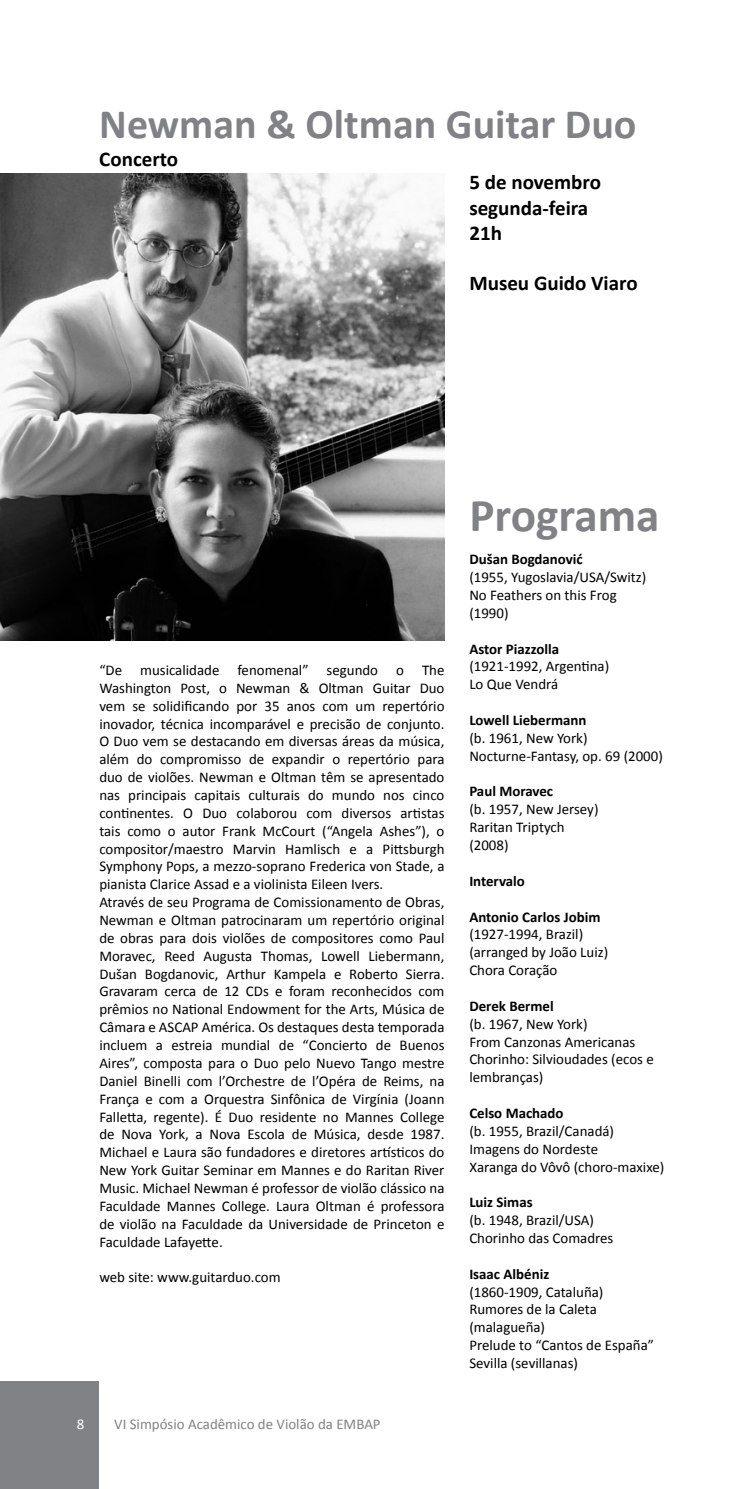
<style>
.page{position:relative;width:745px;height:1489px;background:#fff}
.page>*{position:absolute;margin:0;border:0;box-sizing:border-box;transform-origin:0 0}
.t1{font:700 47.25px "Calibri";color:#808285}
.t2{font:700 42px "Calibri";color:#808285}
.t3{font:700 21px/25.2px "Calibri";color:#000}
.t4{font:14.88px/17.8px "Calibri";color:#000}
.t5{font:700 14.88px "Calibri";color:#000}
.t6{font:14.88px "Calibri";color:#808285}
.t7{font:14.88px "Calibri";color:#fff}
</style>
<div class="page">
<div style="left:0;top:1380px;width:99px;height:108px;background:#808285"></div>
<img style="left:0;top:173px;width:444px;height:467px">
<h2 class="t2" style="left:99px;top:97px;width:538px">Newman &amp; Oltman Guitar Duo</h2>
<h3 class="t3" style="left:469px;top:170px;width:133px">5 de novembro segunda-feira<br>21h</h3>
<h3 class="t3" style="left:469px;top:271px;width:170px">Museu Guido Viaro</h3>
<h3 class="t3" style="left:99px;top:146px;width:80px">Concerto</h3>
<p class="t4" style="left:99px;top:661px;width:346px">“De musicalidade fenomenal” segundo o The Washington Post, o Newman &amp; Oltman Guitar Duo vem se solidificando por 35 anos com um repertório inovador, técnica incomparável e precisão de conjunto.<br>O Duo vem se destacando em diversas áreas da música, além do compromisso de expandir o repertório para duo de violões. Newman e Oltman têm se apresentado nas principais capitais culturais do mundo nos cinco continentes. O Duo colaborou com diversos artistas tais como o autor Frank McCourt (“Angela Ashes”), o compositor/maestro Marvin Hamlisch e a Pittsburgh Symphony Pops, a mezzo-soprano Frederica von Stade, a pianista Clarice Assad e a violinista Eileen Ivers.<br>Através de seu Programa de Comissionamento de Obras, Newman e Oltman patrocinaram um repertório original de obras para dois violões de compositores como Paul Moravec, Reed Augusta Thomas, Lowell Liebermann, Dušan Bogdanovic, Arthur Kampela e Roberto Sierra.<br>Gravaram cerca de 12 CDs e foram reconhecidos com prêmios no National Endowment for the Arts, Música de Câmara e ASCAP América. Os destaques desta temporada incluem a estreia mundial de “Concierto de Buenos Aires”, composta para o Duo pelo Nuevo Tango mestre Daniel Binelli com l’Orchestre de l’Opéra de Reims, na França e com a Orquestra Sinfônica de Virgínia (Joann Falletta, regente). É Duo residente no Mannes College de Nova York, a Nova Escola de Música, desde 1987.<br>Michael e Laura são fundadores e diretores artísticos do New York Guitar Seminar em Mannes e do Raritan River Music. Michael Newman é professor de violão clássico na Faculdade Mannes College. Laura Oltman é professora de violão na Faculdade da Universidade de Princeton e Faculdade Lafayette.</p>
<p class="t4" style="left:99px;top:1268px;width:183px">web site: www.guitarduo.com</p>
<p class="t7" style="left:77px;top:1414px;width:9px">8</p>
<p class="t6" style="left:114px;top:1414px;width:268px">VI Simpósio Acadêmico de Violão da EMBAP</p>
<h1 class="t1" style="left:469px;top:485px;width:191px">Programa</h1>
<p class="t5" style="left:469px;top:550px;width:115px">Dušan Bogdanović</p>
<p class="t4" style="left:469px;top:568px;width:178px">(1955, Yugoslavia/USA/Switz)<br>No Feathers on this Frog (1990)</p>
<p class="t5" style="left:469px;top:639px;width:91px">Astor Piazzolla</p>
<p class="t4" style="left:469px;top:657px;width:141px">(1921-1992, Argentina)<br>Lo Que Vendrá</p>
<p class="t5" style="left:469px;top:710px;width:118px">Lowell Liebermann</p>
<p class="t4" style="left:469px;top:729px;width:195px">(b. 1961, New York)<br>Nocturne-Fantasy, op. 69 (2000)</p>
<p class="t5" style="left:469px;top:782px;width:85px">Paul Moravec</p>
<p class="t4" style="left:469px;top:800px;width:131px">(b. 1957, New Jersey)<br>Raritan Triptych (2008)</p>
<p class="t5" style="left:469px;top:871px;width:57px">Intervalo</p>
<p class="t5" style="left:469px;top:907px;width:133px">Antonio Carlos Jobim</p>
<p class="t4" style="left:469px;top:925px;width:140px">(1927-1994, Brazil) (arranged by João Luiz)<br>Chora Coração</p>
<p class="t5" style="left:469px;top:996px;width:86px">Derek Bermel</p>
<p class="t4" style="left:469px;top:1014px;width:186px">(b. 1967, New York)<br>From Canzonas Americanas<br>Chorinho: Silvioudades (ecos e lembranças)</p>
<p class="t5" style="left:469px;top:1103px;width:96px">Celso Machado</p>
<p class="t4" style="left:469px;top:1121px;width:196px">(b. 1955, Brazil/Canadá)<br>Imagens do Nordeste<br>Xaranga do Vôvô (choro-maxixe)</p>
<p class="t5" style="left:469px;top:1192px;width:65px">Luiz Simas</p>
<p class="t4" style="left:469px;top:1211px;width:145px">(b. 1948, Brazil/USA)<br>Chorinho das Comadres</p>
<p class="t5" style="left:469px;top:1264px;width:81px">Isaac Albéniz</p>
<p class="t4" style="left:469px;top:1282px;width:186px">(1860-1909, Cataluña)<br>Rumores de la Caleta (malagueña)<br>Prelude to “Cantos de España”<br>Sevilla (sevillanas)</p>
</div>
